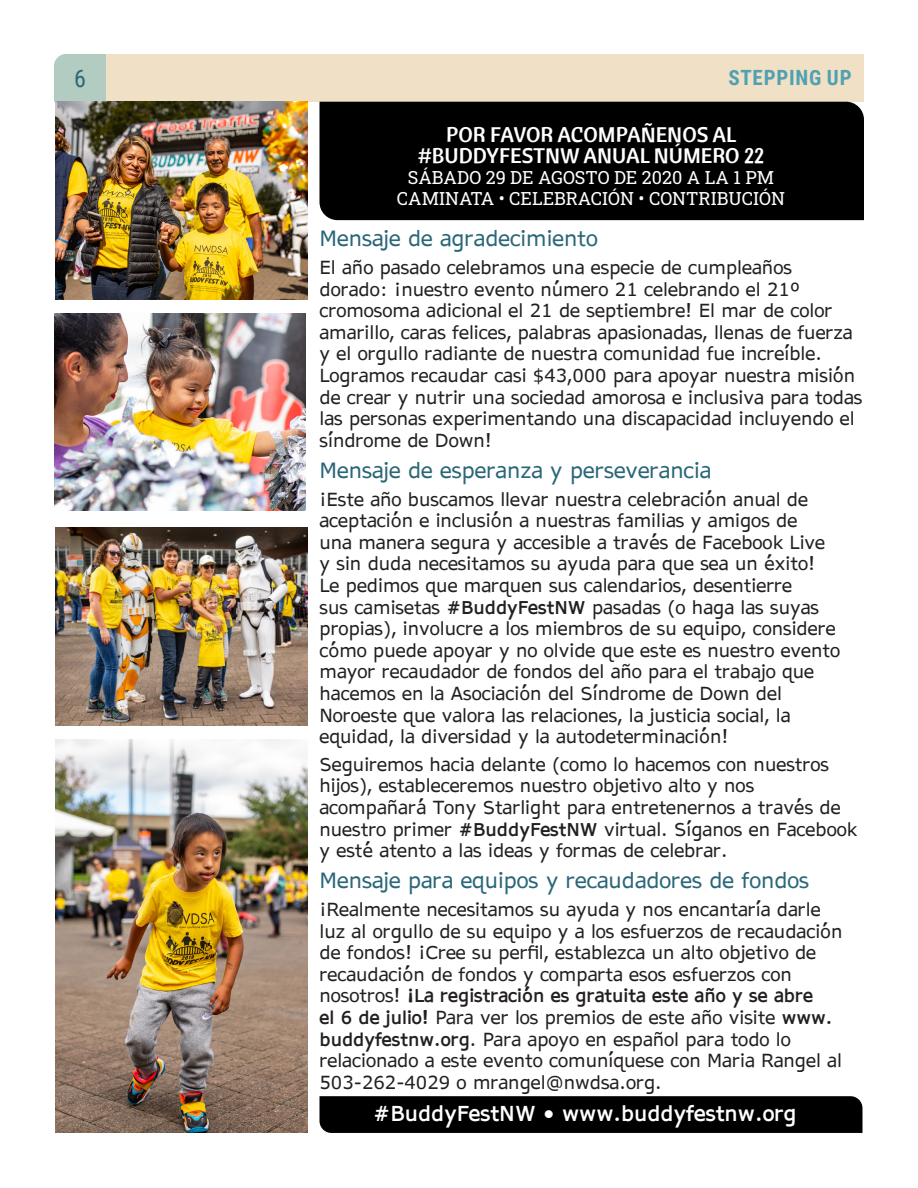
<style>
.page{position:relative;width:918px;height:1188px;background:#fff}
.page>*{position:absolute;margin:0;border:0;box-sizing:border-box;transform-origin:0 0}
.t1{font:24px "Roboto Condensed";color:#2a6778}
.Headline{font:21px "AP Hont";color:#2a6778}
.Event_Listing_Header{font:21px/21px "Cantora One";color:#fff;text-align:center}
.Main_text_emphasis{font:700 21px "AP Hont";color:#fff}
.t2{font:700 21px "Roboto Condensed";letter-spacing:.035em;color:#51a1b2}
.Main_text{font:18px/21.6px "AP Hont";color:#231f20}
.Event_Listing_Header-2{font:18px "Roboto Slab";color:#fff}
.s1{font-weight:700}
</style>
<div class="page">
<div style="left:54px;top:54px;width:52px;height:48px;background:#b2ccc2"></div>
<div style="left:106px;top:54px;width:758px;height:48px;background:#f0e1c6"></div>
<img style="left:55px;top:740px;width:252px;height:393px">
<img style="left:54px;top:313px;width:252px;height:198px">
<img style="left:55px;top:527px;width:252px;height:198px">
<div style="left:320px;top:102px;width:544px;height:118px;background:#000"></div>
<img style="left:55px;top:102px;width:252px;height:197px">
<div style="left:320px;top:1096px;width:542px;height:37px;background:#000"></div>
<h1 class="t1" style="left:74px;top:62px;width:13px">6</h1>
<p class="t2" style="left:728px;top:63px;width:125px">STEPPING UP</p>
<p class="Event_Listing_Header" style="left:418px;top:123px;width:348px">POR FAVOR ACOMPAÑENOS AL #BUDDYFESTNW ANUAL NÚMERO 22</p>
<p class="Event_Listing_Header-2" style="left:408px;top:165px;width:368px">SÁBADO 29 DE AGOSTO DE 2020 A LA 1 PM</p>
<p class="Event_Listing_Header-2" style="left:397px;top:186px;width:390px">CAMINATA • CELEBRACIÓN • CONTRIBUCIÓN</p>
<p class="Headline" style="left:320px;top:224px;width:280px">Mensaje de agradecimiento</p>
<p class="Main_text" style="left:320px;top:256px;width:545px">El año pasado celebramos una especie de cumpleaños dorado: ¡nuestro evento número 21 celebrando el 21º cromosoma adicional el 21 de septiembre! El mar de color amarillo, caras felices, palabras apasionadas, llenas de fuerza y el orgullo radiante de nuestra comunidad fue increíble.<br>Logramos recaudar casi $43,000 para apoyar nuestra misión de crear y nutrir una sociedad amorosa e inclusiva para todas las personas experimentando una discapacidad incluyendo el síndrome de Down!</p>
<p class="Headline" style="left:320px;top:455px;width:393px">Mensaje de esperanza y perseverancia</p>
<p class="Main_text" style="left:320px;top:488px;width:522px">¡Este año buscamos llevar nuestra celebración anual de aceptación e inclusión a nuestras familias y amigos de<br>una manera segura y accesible a través de Facebook Live y sin duda necesitamos su ayuda para que sea un éxito!<br>Le pedimos que marquen sus calendarios, desentierre<br>sus camisetas <span class="s1">#BuddyFestNW</span> pasadas (o haga las suyas propias), involucre a los miembros de su equipo, considere cómo puede apoyar y no olvide que este es nuestro evento mayor recaudador de fondos del año para el trabajo que hacemos en la Asociación del Síndrome de Down del Noroeste que valora las relaciones, la justicia social, la equidad, la diversidad y la autodeterminación!</p>
<p class="Main_text" style="left:320px;top:753px;width:539px">Seguiremos hacia delante (como lo hacemos con nuestros hijos), estableceremos nuestro objetivo alto y nos acompañará Tony Starlight para entretenernos a través de nuestro primer <span class="s1">#BuddyFestNW</span> virtual. Síganos en Facebook y esté atento a las ideas y formas de celebrar.</p>
<p class="Headline" style="left:320px;top:866px;width:491px">Mensaje para equipos y recaudadores de fondos</p>
<p class="Main_text" style="left:320px;top:898px;width:525px">¡Realmente necesitamos su ayuda y nos encantaría darle luz al orgullo de su equipo y a los esfuerzos de recaudación de fondos! ¡Cree su perfil, establezca un alto objetivo de recaudación de fondos y comparta esos esfuerzos con nosotros! <span class="s1">¡La registración es gratuita este año y se abre<br>el 6 de julio!</span> Para ver los premios de este año visite <span class="s1">www. buddyfestnw.org</span>. Para apoyo en español para todo lo relacionado a este evento comuníquese con Maria Rangel al 503-262-4029 o mrangel@nwdsa.org.</p>
<p class="Main_text_emphasis" style="left:373px;top:1099px;width:425px">#BuddyFestNW • www.buddyfestnw.org</p>
</div>
